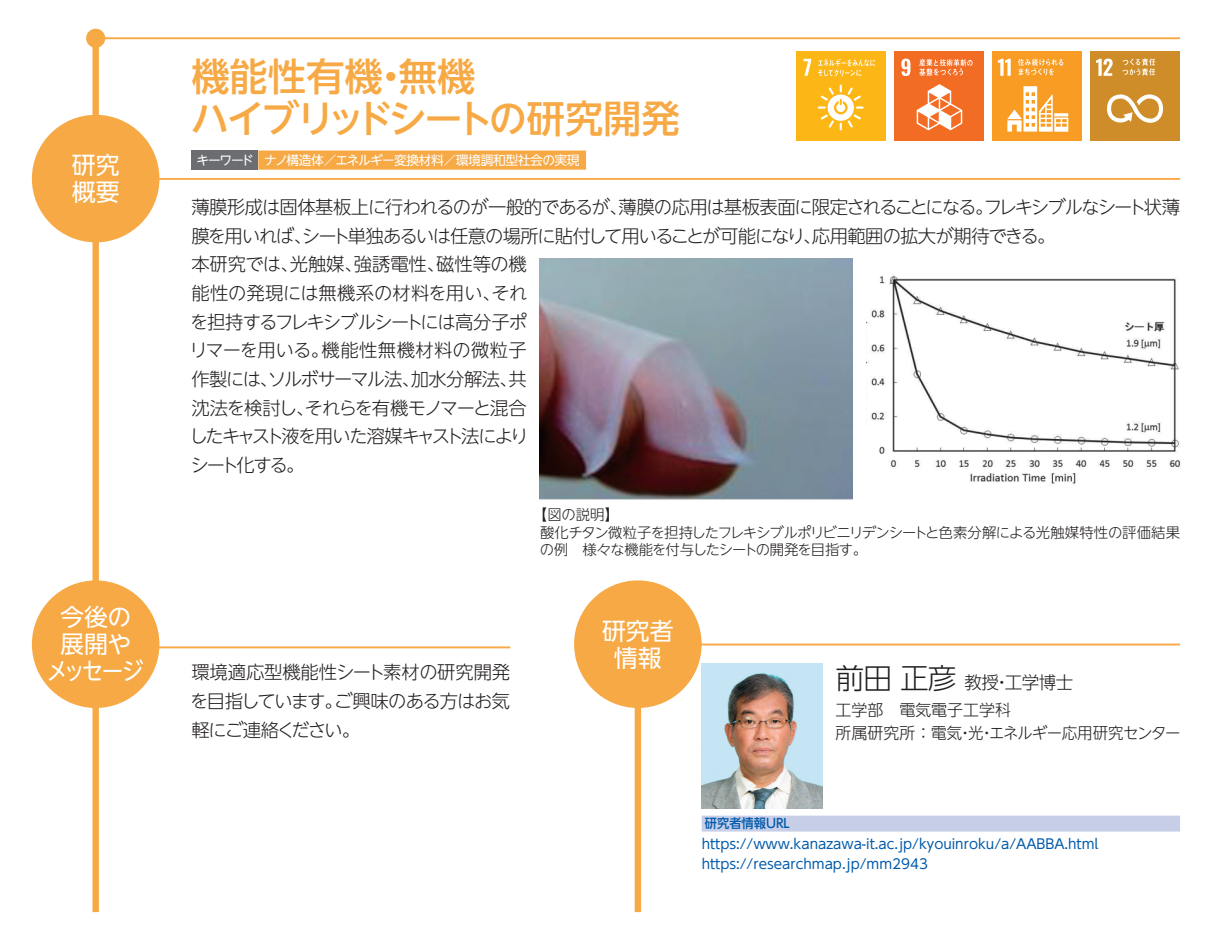
<style>
.page{position:relative;width:1212px;height:944px;background:#fff}
.page>*{position:absolute;margin:0;border:0;box-sizing:border-box;transform-origin:0 0}
.t1{font:500 38.25px/41.4px "UD Shin Go NT Pr 6 N";letter-spacing:-.085em;color:#f6a944}
.t2{font:500 38.25px "UD Shin Go NT Pr 6 N";letter-spacing:-.01em;color:#f6a944}
.t3{font:300 28.8px "UD Shin Go NT Pr 6 N";color:#231f20}
.t4{font:23.85px/27px "UD Shin Go NT Pr 6 N";letter-spacing:-.045em;color:#fff;text-align:center}
.t5{font:23.85px/27px "UD Shin Go NT Pr 6 N";color:#fff}
.t6{font:300 18.22px/28.8px "UD Shin Go NT Pr 6 N";letter-spacing:-.06em;color:#231f20}
.t7{font:300 18.22px "UD Shin Go NT Pr 6 N";letter-spacing:-.08em;color:#231f20}
.t8{font:300 18.22px/28.8px "UD Shin Go NT Pr 6 N";letter-spacing:-.12em;color:#231f20}
.t9{font:300 18.22px/28.8px "UD Shin Go NT Pr 6 N";letter-spacing:-.015em;color:#231f20;text-align:right}
.t10{font:300 18.22px/28.8px "UD Shin Go NT Pr 6 N";letter-spacing:-.095em;color:#231f20}
.t11{font:300 18.22px "UD Shin Go NT Pr 6 N";color:#231f20}
.t12{font:300 18.22px "UD Shin Go NT Pr 6 N";letter-spacing:.025em;color:#231f20}
.t13{font:300 17.55px "UD Shin Go NT Pr 6 N";letter-spacing:-.03em;color:#231f20}
.t14{font:300 15.97px/23.2px "UD Shin Go NT Pr 6 N";color:#231f20}
.t15{font:300 14.4px/17.6px "UD Shin Go NT Pr 6 N";letter-spacing:-.04em;color:#231f20}
.t16{font:13.5px/20px "UD Shin Go NT Pr 6 N";color:#015aaa}
.t17{font:12.83px "UD Shin Go NT Pr 6 N";letter-spacing:-.045em;color:#fff}
.t18{font:500 12.83px "UD Shin Go NT Pr 6 N";color:#015aaa;scale:.96 1}
</style>
<div class="page">
<div style="left:92px;top:32px;width:7px;height:880px;background:#f6a944"></div>
<hr style="left:96px;top:37px;width:1084px;height:2px;background:#f6a944">
<div style="left:86px;top:29px;width:19px;height:19px;background:#f6a944;border-radius:50%"></div>
<div style="left:635px;top:606px;width:6px;height:306px;background:#f6a944"></div>
<hr style="left:96px;top:646px;width:414px;height:2px;background:#f6a944">
<hr style="left:638px;top:644px;width:542px;height:1px;background:#f6a944">
<div style="left:35px;top:584px;width:121px;height:121px;background:#f6a944;border-radius:50%"></div>
<div style="left:32px;top:580px;width:127px;height:128px;border:6px solid #f6a944;border-radius:50%"></div>
<div style="left:577px;top:584px;width:121px;height:121px;background:#f6a944;border-radius:50%"></div>
<div style="left:574px;top:580px;width:128px;height:128px;border:6px solid #f6a944;border-radius:50%"></div>
<hr style="left:96px;top:178px;width:1084px;height:2px;background:#f6a944">
<div style="left:35px;top:118px;width:121px;height:121px;background:#f6a944;border-radius:50%"></div>
<div style="left:32px;top:115px;width:127px;height:127px;border:6px solid #f6a944;border-radius:50%"></div>
<div style="left:702px;top:816px;width:478px;height:16px;background:#c7cee8"></div>
<img style="left:702px;top:663px;width:121px;height:146px">
<div style="left:796px;top:51px;width:89px;height:89px;background:#fcb615"></div>
<svg style="left:803px;top:59px;width:8px;height:17px"></svg>
<svg style="left:818px;top:85px;width:46px;height:45px"></svg>
<svg style="left:818px;top:59px;width:57px;height:17px"></svg>
<div style="left:894px;top:51px;width:89px;height:89px;background:#f36c24"></div>
<svg style="left:901px;top:59px;width:9px;height:17px"></svg>
<svg style="left:917px;top:84px;width:45px;height:46px"></svg>
<svg style="left:919px;top:59px;width:53px;height:17px"></svg>
<div style="left:992px;top:51px;width:90px;height:89px;background:#f89c24"></div>
<svg style="left:998px;top:59px;width:13px;height:17px"></svg>
<svg style="left:1007px;top:86px;width:61px;height:46px"></svg>
<svg style="left:1018px;top:59px;width:45px;height:16px"></svg>
<div style="left:1091px;top:51px;width:89px;height:89px;background:#cf8d29"></div>
<svg style="left:1096px;top:59px;width:16px;height:17px"></svg>
<svg style="left:1107px;top:94px;width:56px;height:29px"></svg>
<svg style="left:1122px;top:58px;width:33px;height:17px"></svg>
<div style="left:258px;top:151px;width:328px;height:19px;background:#f6a944"></div>
<div style="left:191px;top:151px;width:67px;height:19px;background:#6c6d70"></div>
<img style="left:867px;top:275px;width:313px;height:209px">
<img style="left:540px;top:259px;width:313px;height:241px">
<h3 class="t5" style="left:72px;top:151px;width:49px">研究概要</h3>
<h3 class="t4" style="left:46px;top:603px;width:99px">今後の展開やメッセージ</h3>
<h1 class="t2" style="left:191px;top:46px;width:286px">機能性有機無機</h1>
<h1 class="t1" style="left:191px;top:55px;width:490px;text-indent:181px">・<br>ハイブリッドシートの研究開発</h1>
<p class="t17" style="left:264px;top:150px;width:317px">ナノ構造体／エネルギー変換材料／環境調和型社会の実現</p>
<p class="t17" style="left:197px;top:150px;width:59px">キーワード</p>
<p class="t6" style="left:191px;top:192px;width:866px">薄膜形成は固体基板上に行われるのが一般的であるが、<br>膜を用いればシート単独あるいは任意の場所に貼付して用いることが可能になり応用範囲の拡大が期待できる。</p>
<p class="t7" style="left:618px;top:192px;width:563px">薄膜の応用は基板表面に限定されることになるフレキシブルなシート状薄</p>
<p class="t6" style="left:975px;top:192px;width:20px">。</p>
<p class="t6" style="left:294px;top:221px;width:20px">、</p>
<p class="t6" style="left:803px;top:221px;width:20px">、</p>
<p class="t6" style="left:436px;top:249px;width:92px">磁性等の機</p>
<p class="t6" style="left:354px;top:249px;width:93px">強誘電性、</p>
<p class="t6" style="left:290px;top:249px;width:75px">光触媒、</p>
<p class="t6" style="left:191px;top:249px;width:109px">本研究では、</p>
<p class="t11" style="left:191px;top:278px;width:311px">能性の発現には無機系の材料を用い、</p>
<p class="t7" style="left:190px;top:307px;width:339px">を担持するフレキシブルシートには高分子ポ</p>
<p class="t12" style="left:322px;top:336px;width:207px">機能性無機材料の微粒子</p>
<p class="t6" style="left:491px;top:278px;width:37px">それ</p>
<p class="t6" style="left:190px;top:335px;width:141px">リマーを用いる。</p>
<p class="t7" style="left:191px;top:364px;width:230px">作製にはソルボサーマル法、</p>
<p class="t6" style="left:411px;top:364px;width:118px">加水分解法共、</p>
<p class="t6" style="left:191px;top:364px;width:337px;text-indent:69px">、<br>沈法を検討しそれらを有機モノマーと混合</p>
<p class="t8" style="left:189px;top:393px;width:341px;text-indent:107px">、<br>したキャスト液を用いた溶媒キャスト法によりシート化する。</p>
<p class="t15" style="left:540px;top:505px;width:642px;text-indent:-7px">【図の説明【<br>酸化チタン微粒子を担持したフレキシブルポリビニリデンシートと色素分解による光触媒特性の評価結果の例　様々な機能を付与したシートの開発を目指す。</p>
<p class="t9" style="left:191px;top:657px;width:320px">環境適応型機能性シート素材の研究開発ご興味のある方はお気</p>
<p class="t10" style="left:190px;top:686px;width:171px">を目指しています。軽にご連絡ください。</p>
<h3 class="t5" style="left:602px;top:616px;width:73px;text-align:center">研究者情報</h3>
<h2 class="t3" style="left:836px;top:654px;width:122px">前田正彦</h2>
<p class="t14" style="left:836px;top:697px;width:346px">工学部　電気電子工学科<br>所属研究所：電気光エネルギー応用研究センター</p>
<p class="t13" style="left:964px;top:668px;width:110px">教授工学博士</p>
<p class="t13" style="left:993px;top:668px;width:19px">・</p>
<p class="t14" style="left:957px;top:721px;width:38px">・・</p>
<p class="t18" style="left:705px;top:813px;width:90px">研究者情報URL</p>
<p class="t16" style="left:702px;top:834px;width:398px">https://www.kanazawa i t- .ac.jp/kyouinroku a/ /AABBA.html https://researchmap.jp/mm2943</p>
</div>
